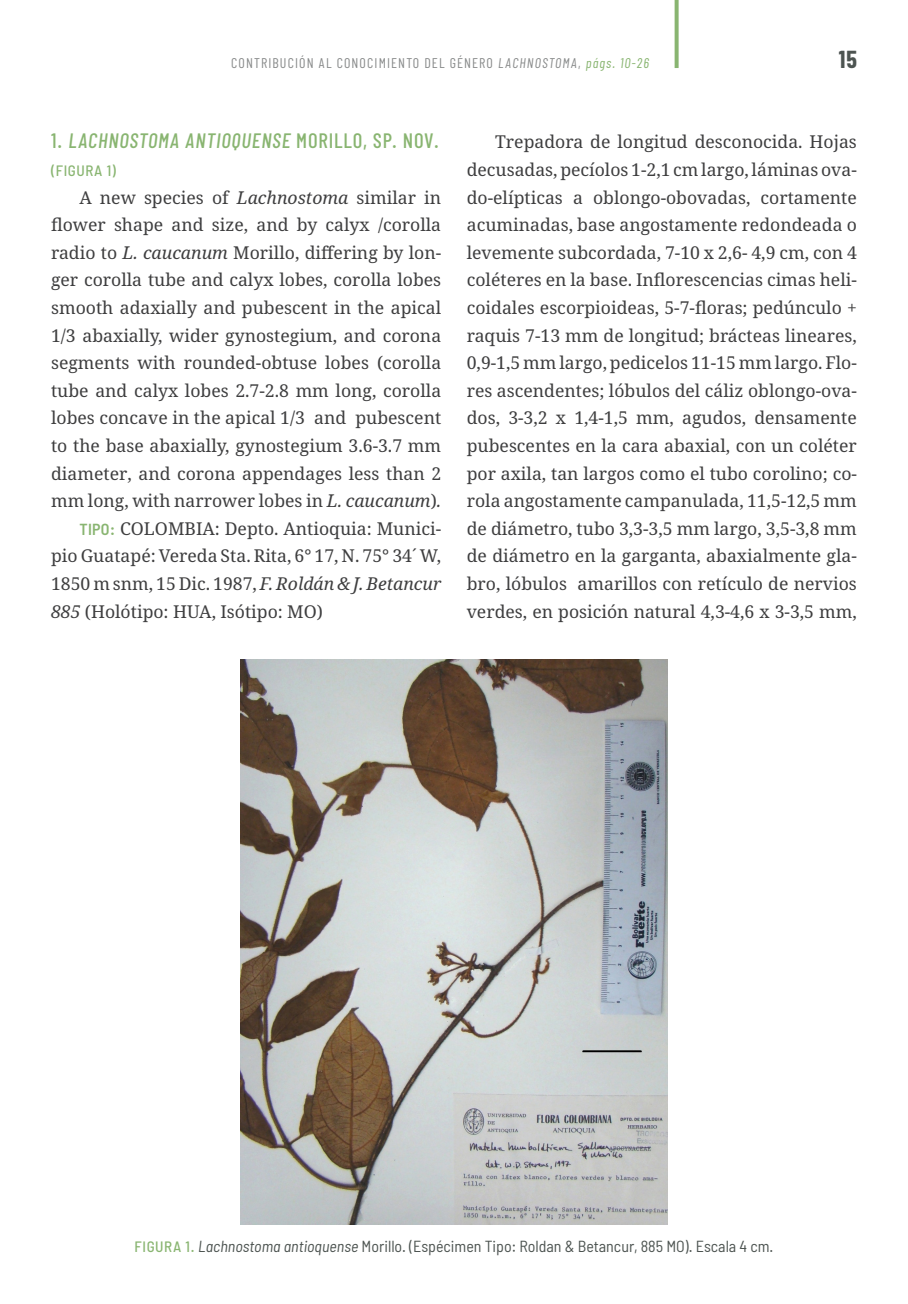
<style>
.page{position:relative;width:908px;height:1304px;background:#fff}
.page>*{position:absolute;margin:0;border:0;box-sizing:border-box;transform-origin:0 0}
.t1{font:700 24px "Barlow Condensed";color:#4d5451}
.t2{font:italic 500 20.8px "Barlow Condensed";letter-spacing:.04em;color:#89b571}
.t3{font:17.6px/27.6px "Noto Serif";color:#3e3e3f;text-align:justify}
.t4{font:semi-condensed 16px "Barlow";color:#4d5451}
.t5{font:500 semi-condensed 15px "Barlow";letter-spacing:.04em;color:#89b571}
.t6{font:14px "Barlow Condensed";letter-spacing:.08em;color:#898b8b}
.s1{font-style:italic}
.s2{font-style:italic;color:#89b571}
.s3{font-style:normal}
.s4{font-family:"Barlow";font-weight:600;font-stretch:semi-condensed;font-size:16px;color:#89b571}
.s5{font-weight:500;font-size:15px;color:#89b571}
</style>
<div class="page">
<svg style="left:674px;top:0;width:4px;height:68px"></svg>
<img style="left:241px;top:660px;width:425px;height:565px">
<p class="t6" style="left:231px;top:54px;width:419px">CONTRIBUCIÓN AL CONOCIMIENTO DEL GÉNERO <span class="s1">LACHNOSTOMA</span>, <span class="s2">págs. 10-26</span></p>
<h1 class="t1" style="left:838px;top:44px;width:20px">15</h1>
<p class="t2" style="left:51px;top:128px;width:389px"><span class="s3">1.</span> LACHNOSTOMA ANTIOQUENSE <span class="s3">MORILLO, SP. NOV.</span></p>
<p class="t5" style="left:51px;top:161px;width:66px">(FIGURA 1)</p>
<p class="t3" style="left:79px;top:184px;width:363px">A new species of <span class="s1">Lachnostoma</span> similar in</p>
<p class="t3" style="left:51px;top:212px;width:391px">flower shape and size, and by calyx /corolla</p>
<p class="t3" style="left:51px;top:239px;width:391px">radio to <span class="s1">L. caucanum</span> Morillo, differing by lon-</p>
<p class="t3" style="left:51px;top:267px;width:391px">ger corolla tube and calyx lobes, corolla lobes</p>
<p class="t3" style="left:51px;top:294px;width:391px">smooth adaxially and pubescent in the apical</p>
<p class="t3" style="left:51px;top:322px;width:391px">1/3 abaxially, wider gynostegium, and corona</p>
<p class="t3" style="left:51px;top:350px;width:391px">segments with rounded-obtuse lobes (corolla</p>
<p class="t3" style="left:51px;top:377px;width:391px">tube and calyx lobes 2.7-2.8 mm long, corolla</p>
<p class="t3" style="left:51px;top:405px;width:391px">lobes concave in the apical 1/3 and pubescent</p>
<p class="t3" style="left:51px;top:432px;width:391px">to the base abaxially, gynostegium 3.6-3.7 mm</p>
<p class="t3" style="left:51px;top:460px;width:391px">diameter, and corona appendages less than 2</p>
<p class="t3" style="left:51px;top:488px;width:391px">mm long, with narrower lobes in <span class="s1">L. caucanum</span>)<span class="s1">.</span></p>
<p class="t3" style="left:79px;top:515px;width:363px"><span class="s4">TIPO:</span> COLOMBIA: Depto. Antioquia: Munici-</p>
<p class="t3" style="left:51px;top:543px;width:391px">pio Guatapé: Vereda Sta. Rita, 6° 17, N. 75° 34´ W,</p>
<p class="t3" style="left:51px;top:570px;width:391px">1850 m snm, 15 Dic. 1987, <span class="s1">F. Roldán &amp; J. Betancur</span></p>
<p class="t3" style="left:51px;top:598px;width:273px"><span class="s1">885</span> (Holótipo: HUA, Isótipo: MO)</p>
<p class="t3" style="left:466px;top:129px;width:391px;text-indent:28px">Trepadora de longitud desconocida. Hojas decusadas, pecíolos 1-2,1 cm largo, láminas ova&shy;do-elípticas a oblongo-obovadas, cortamente acuminadas, base angostamente redondeada o levemente subcordada, 7-10 x 2,6- 4,9 cm, con 4 coléteres en la base. Inflorescencias cimas heli&shy;coidales escorpioideas, 5-7-floras; pedúnculo + raquis 7-13 mm de longitud; brácteas lineares, 0,9-1,5 mm largo, pedicelos 11-15 mm largo. Flo&shy;res ascendentes; lóbulos del cáliz oblongo-ova&shy;dos, 3-3,2 x 1,4-1,5 mm, agudos, densamente pubescentes en la cara abaxial, con un coléter por axila, tan largos como el tubo corolino; co&shy;rola angostamente campanulada, 11,5-12,5 mm de diámetro, tubo 3,3-3,5 mm largo, 3,5-3,8 mm de diámetro en la garganta, abaxialmente gla&shy;bro, lóbulos amarillos con retículo de nervios verdes, en posición natural 4,3-4,6 x 3-3,5 mm,</p>
<p class="t4" style="left:134px;top:1237px;width:640px"><span class="s5">FIGURA 1.</span> <span class="s1">Lachnostoma antioquense</span> Morillo. (Espécimen Tipo: Roldan &amp; Betancur, 885 MO). Escala 4 cm.</p>
</div>
